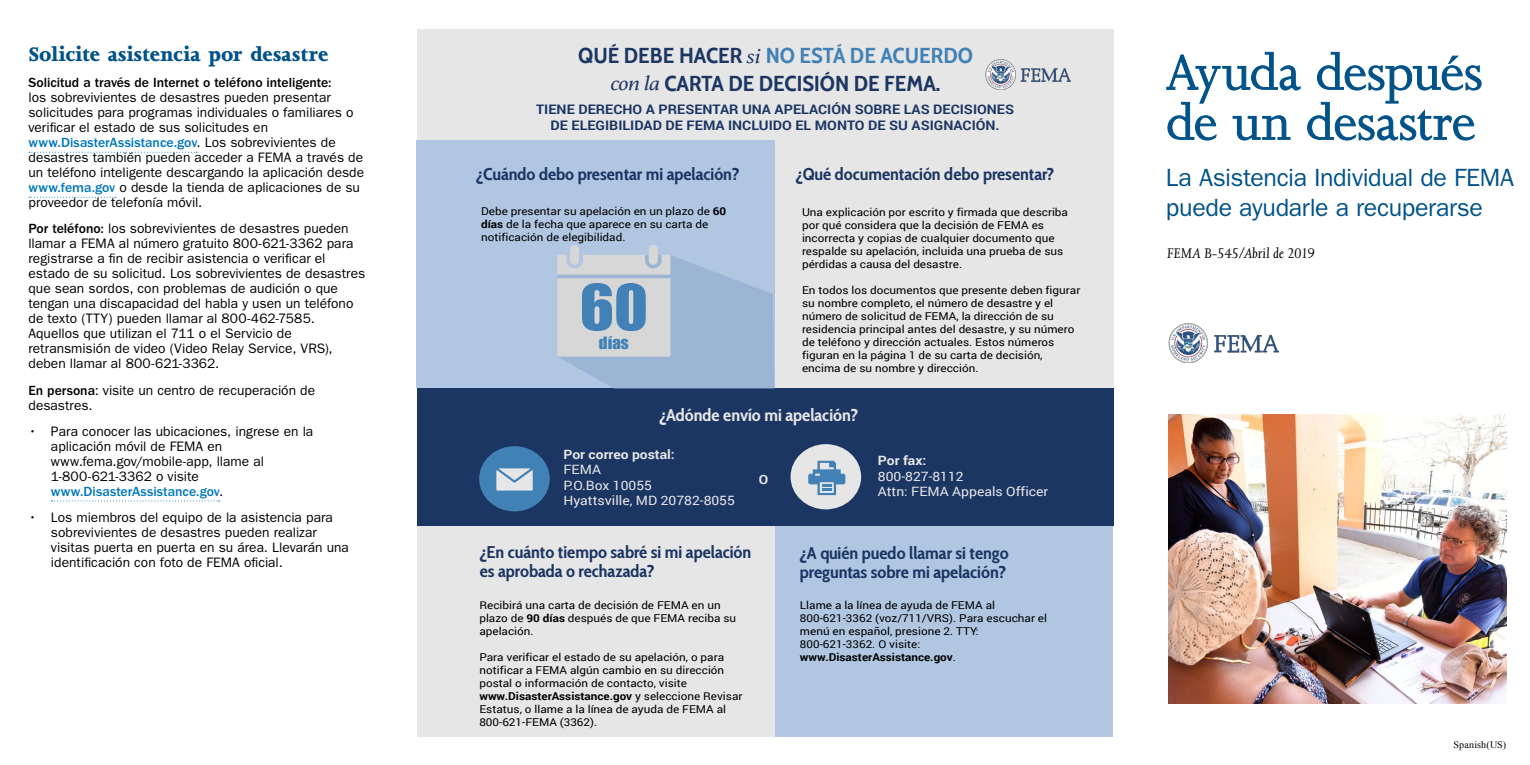
<style>
.page{position:relative;width:1530px;height:765px;background:#fff}
.page>*{position:absolute;margin:0;border:0;box-sizing:border-box;transform-origin:0 0}
.t1{font:58.62px "Impact";color:#4281b6;scale:1.08 1}
.t2{font:56.25px/50px "Joanna";letter-spacing:-.015em;color:#005288}
.t3{font:25px/30px "ITC Franklin Gothic Std";letter-spacing:-.015em;color:#005288}
.t4{font:800 22.5px "Joanna MT Std";color:#005288}
.t5{font:700 21.5px/27.8px "Cabin Condensed";color:#1c3664;text-align:center;scale:1.08 1}
.t6{font:700 16.88px/19px "Cabin Condensed";color:#1c3664;scale:1.08 1}
.t7{font:700 16.88px "Cabin Condensed";color:#e6e6e6;scale:1.08 1}
.t8{font:italic 16.25px "Joanna";letter-spacing:-.01em;color:#000}
.t9{font:15.62px "Impact";color:#4281b6;scale:1.08 1}
.t10{font:13.75px/15px "ITC Franklin Gothic Std";color:#000}
.t11{font:500 13.75px "ITC Franklin Gothic Std";letter-spacing:-.005em;color:#000}
.t12{font:700 13.12px/15.8px "Roboto";color:#1c3664;text-align:center;scale:1.08 1}
.t13{font:12.88px/15.4px "Roboto";color:#e6e6e6;scale:1.08 1}
.t14{font:700 12.88px "Roboto";color:#e6e6e6;scale:1.08 1}
.t15{font:10.88px/13px "Roboto";color:#010101;scale:1.08 1}
.t16{font:10px "Times New Roman";letter-spacing:.01em;color:#000}
.s1{font-weight:500;color:#0077be}
.s2{font-weight:500}
.s3{font-family:"Athelas";font-weight:400;font-style:italic}
.s4{color:#4281b6}
.s5{font-weight:700}
</style>
<div class="page">
<svg style="left:29px;top:152px;width:168px;height:1px"></svg>
<svg style="left:29px;top:197px;width:87px;height:1px"></svg>
<svg style="left:51px;top:501px;width:169px;height:1px"></svg>
<img style="left:1168px;top:415px;width:339px;height:289px">
<svg style="left:1166px;top:52px;width:135px;height:89px"></svg>
<svg style="left:1307px;top:52px;width:175px;height:89px"></svg>
<img style="left:1168px;top:324px;width:110px;height:39px">
<div style="left:417px;top:29px;width:696px;height:111px;background:#e6e6e6"></div>
<div style="left:416px;top:140px;width:359px;height:248px;background:#b0c6e1"></div>
<div style="left:775px;top:140px;width:338px;height:248px;background:#e6e6e6"></div>
<div style="left:417px;top:389px;width:696px;height:137px;background:#1c3664"></div>
<div style="left:417px;top:526px;width:359px;height:210px;background:#e6e6e6"></div>
<div style="left:776px;top:526px;width:337px;height:210px;background:#b0c6e1"></div>
<div style="left:791px;top:444px;width:70px;height:65px;background:#e6e6e6;border-radius:50%"></div>
<div style="left:479px;top:446px;width:71px;height:65px;background:#4281b6;border-radius:50%"></div>
<svg style="left:808px;top:461px;width:37px;height:34px"></svg>
<svg style="left:496px;top:468px;width:37px;height:23px"></svg>
<img style="left:985px;top:60px;width:85px;height:30px">
<svg style="left:557px;top:245px;width:217px;height:144px"></svg>
<h3 class="t4" style="left:28px;top:42px;width:301px">Solicite asistencia por desastre</h3>
<p class="t11" style="left:28px;top:75px;width:305px">Solicitud a través de Internet o teléfono inteligente:</p>
<p class="t10" style="left:28px;top:90px;width:337px">los sobrevivientes de desastres pueden presentar solicitudes para programas individuales o familiares o verificar el estado de sus solicitudes en <span class="s1">www.DisasterAssistance.gov</span>. Los sobrevivientes de desastres también pueden acceder a FEMA a través de un teléfono inteligente descargando la aplicación desde <span class="s1">www.fema.gov</span> o desde la tienda de aplicaciones de su proveedor de telefonía móvil.</p>
<p class="t10" style="left:28px;top:221px;width:338px"><span class="s2">Por teléfono:</span> los sobrevivientes de desastres pueden llamar a FEMA al número gratuito 800-621-3362 para registrarse a fin de recibir asistencia o verificar el estado de su solicitud. Los sobrevivientes de desastres que sean sordos, con problemas de audición o que tengan una discapacidad del habla y usen un teléfono de texto (TTY) pueden llamar al 800-462-7585.<br>Aquellos que utilizan el 711 o el Servicio de retransmisión de video (Video Relay Service, VRS), deben llamar al 800-621-3362.</p>
<p class="t10" style="left:28px;top:383px;width:288px"><span class="s2">En persona</span>: visite un centro de recuperación de desastres.</p>
<p class="t10" style="left:51px;top:424px;width:264px;text-indent:-22px">• Para conocer las ubicaciones, ingrese en la aplicación móvil de FEMA en www.fema.gov/mobile-app, llame al 1-800-621-3362 o visite <span class="s1">www.DisasterAssistance.gov</span>.</p>
<p class="t10" style="left:51px;top:510px;width:300px;text-indent:-22px">• Los miembros del equipo de la asistencia para sobrevivientes de desastres pueden realizar visitas puerta en puerta en su área. Llevarán una identificación con foto de FEMA oficial.</p>
<h3 class="t5" style="left:578px;top:41px;width:367px">QUÉ DEBE HACER <span class="s3">si</span> <span class="s4">NO ESTÁ DE ACUERDO </span><span class="s3">con la</span> CARTA DE DECISIÓN DE FEMA.</h3>
<p class="t12" style="left:536px;top:101px;width:444px">TIENE DERECHO A PRESENTAR UNA APELACIÓN SOBRE LAS DECISIONES<br>DE ELEGIBILIDAD DE FEMA INCLUIDO EL MONTO DE SU ASIGNACIÓN.</p>
<p class="t6" style="left:476px;top:164px;width:245px">¿Cuándo debo presentar mi apelación?</p>
<p class="t6" style="left:796px;top:163px;width:241px">¿Qué documentación debo presentar?</p>
<p class="t15" style="left:802px;top:205px;width:248px">Una explicación por escrito y firmada que describa por qué considera que la decisión de FEMA es incorrecta y copias de cualquier documento que respalde su apelación, incluida una prueba de sus pérdidas a causa del desastre.</p>
<p class="t15" style="left:802px;top:283px;width:259px">En todos los documentos que presente deben figurar su nombre completo, el número de desastre y el número de solicitud de FEMA, la dirección de su residencia principal antes del desastre, y su número de teléfono y dirección actuales. Estos números figuran en la página 1 de su carta de decisión, encima de su nombre y dirección.</p>
<p class="t7" style="left:659px;top:402px;width:186px">¿Adónde envío mi apelación?</p>
<p class="t14" style="left:564px;top:445px;width:105px">Por correo postal:</p>
<p class="t13" style="left:564px;top:462px;width:160px">FEMA<br>P.O.Box 10055<br>Hyattsville, MD 20782-8055</p>
<p class="t6" style="left:480px;top:541px;width:253px">¿En cuánto tiempo sabré si mi apelación es aprobada o rechazada?</p>
<p class="t15" style="left:479px;top:598px;width:239px">Recibirá una carta de decisión de FEMA en un plazo de <span class="s5">90 días</span> después de que FEMA reciba su apelación.</p>
<p class="t15" style="left:479px;top:650px;width:245px">Para verificar el estado de su apelación, o para notificar a FEMA algún cambio en su dirección postal o información de contacto, visite <span class="s5">www.DisasterAssistance.gov</span> y seleccione Revisar Estatus, o llame a la línea de ayuda de FEMA al 800-621-FEMA (3362).</p>
<p class="t15" style="left:481px;top:204px;width:228px">Debe presentar su apelación en un plazo de <span class="s5">60 días</span> de la fecha que aparece en su carta de notificación de elegibilidad.</p>
<h1 class="t1" style="left:580px;top:262px;width:65px">60</h1>
<p class="t9" style="left:599px;top:331px;width:29px">días</p>
<p class="t14" style="left:878px;top:451px;width:47px">Por fax:</p>
<p class="t13" style="left:878px;top:468px;width:159px">800-827-8112<br>Attn: FEMA Appeals Officer</p>
<p class="t14" style="left:759px;top:471px;width:10px">O</p>
<p class="t6" style="left:800px;top:542px;width:195px">¿A quién puedo llamar si tengo preguntas sobre mi apelación?</p>
<p class="t15" style="left:800px;top:598px;width:230px">Llame a la línea de ayuda de FEMA al 800-621-3362 (voz/711/VRS). Para escuchar el menú en español, presione 2. TTY:<br>800-621-3362. O visite: <span class="s5">www.DisasterAssistance.gov</span>.</p>
<h2 class="t2" style="left:1166px;top:45px;width:318px">Ayuda después de un desastre</h2>
<h3 class="t3" style="left:1166px;top:163px;width:350px">La Asistencia Individual de FEMA puede ayudarle a recuperarse</h3>
<p class="t8" style="left:1167px;top:243px;width:149px">FEMA B-545/Abril de 2019</p>
<p class="t16" style="left:1454px;top:738px;width:54px">Spanish(US)</p>
</div>
